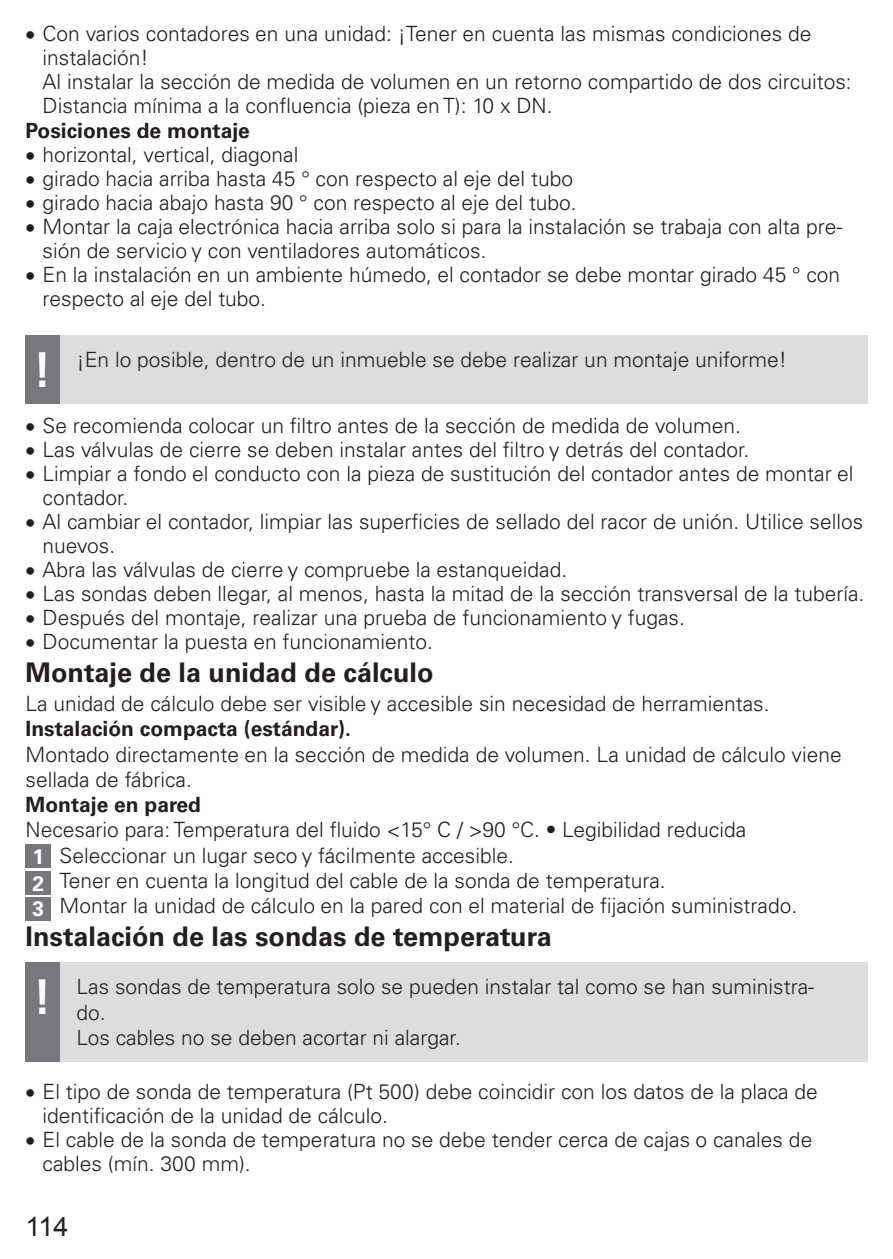
<style>
.page{position:relative;width:893px;height:1259px;background:#fff}
.page>*{position:absolute;margin:0;border:0;box-sizing:border-box;transform-origin:0 0}
.t1{font:700 48px "Univers LTCYR 65";color:#fff}
.Titel_3_ohne_Icon{font:700 27px "Univers LTCYR 65";color:#231f20}
.t2{font:27px "Arial";color:#231f20}
.Hinweis{font:300 21px/24px "Univers LTCYR 45";color:#231f20}
.Fließtext{font:300 21px/25.2px "Univers LTCYR 45";color:#231f20}
.Nummerierte_Liste{font:300 21px "Univers LTCYR 45";color:#231f20}
.Titel_4{font:700 21px "Univers LTCYR 65";color:#231f20}
.Fließtext-2{font:700 21px "Univers LTCYR 65";color:#231f20}
.t3{font:700 21px "Univers LTCYR 65";color:#fff}
</style>
<div class="page">
<div style="left:26px;top:335px;width:34px;height:69px;background:#76787b"></div>
<div style="left:60px;top:335px;width:807px;height:69px;background:#dcdddf"></div>
<div style="left:26px;top:844px;width:25px;height:24px;background:#76787b"></div>
<div style="left:26px;top:871px;width:25px;height:24px;background:#76787b"></div>
<div style="left:26px;top:896px;width:25px;height:24px;background:#76787b"></div>
<div style="left:26px;top:962px;width:34px;height:100px;background:#76787b"></div>
<div style="left:60px;top:962px;width:807px;height:100px;background:#dcdddf"></div>
<p class="Hinweis" style="left:43px;top:21px;width:811px;text-indent:-17px">• Con varios contadores en una unidad: ¡Tener en cuenta las mismas condiciones de instalación!<br>Al instalar la sección de medida de volumen en un retorno compartido de dos circuitos:<br>Distancia mínima a la confluencia (pieza en T): 10 x DN.</p>
<p class="Fließtext-2" style="left:26px;top:116px;width:226px">Posiciones de montaje</p>
<p class="Hinweis" style="left:26px;top:142px;width:274px">• horizontal, vertical, diagonal</p>
<p class="Hinweis" style="left:26px;top:166px;width:549px">• girado hacia arriba hasta 45 ° con respecto al eje del tubo</p>
<p class="Hinweis" style="left:26px;top:190px;width:553px">• girado hacia abajo hasta 90 ° con respecto al eje del tubo.</p>
<p class="Hinweis" style="left:43px;top:214px;width:801px;text-indent:-17px">• Montar la caja electrónica hacia arriba solo si para la instalación se trabaja con alta pre&shy;sión de servicio y con ventiladores automáticos.</p>
<p class="Hinweis" style="left:43px;top:262px;width:799px;text-indent:-17px">• En la instalación en un ambiente húmedo, el contador se debe montar girado 45 ° con respecto al eje del tubo.</p>
<p class="t1" style="left:33px;top:336px;width:20px">!</p>
<p class="Hinweis" style="left:77px;top:347px;width:712px">¡En lo posible, dentro de un inmueble se debe realizar un montaje uniforme!</p>
<p class="Hinweis" style="left:26px;top:413px;width:717px">• Se recomienda colocar un filtro antes de la sección de medida de volumen.</p>
<p class="Hinweis" style="left:26px;top:437px;width:725px">• Las válvulas de cierre se deben instalar antes del filtro y detrás del contador.</p>
<p class="Hinweis" style="left:43px;top:461px;width:812px;text-indent:-17px">• Limpiar a fondo el conducto con la pieza de sustitución del contador antes de montar el contador.</p>
<p class="Hinweis" style="left:43px;top:509px;width:822px;text-indent:-17px">• Al cambiar el contador, limpiar las superficies de sellado del racor de unión. Utilice sellos nuevos.</p>
<p class="Hinweis" style="left:26px;top:557px;width:543px">• Abra las válvulas de cierre y compruebe la estanqueidad.</p>
<p class="Hinweis" style="left:26px;top:581px;width:840px">• Las sondas deben llegar, al menos, hasta la mitad de la sección transversal de la tubería.</p>
<p class="Hinweis" style="left:26px;top:605px;width:661px">• Después del montaje, realizar una prueba de funcionamiento y fugas.</p>
<p class="Hinweis" style="left:26px;top:629px;width:409px">• Documentar la puesta en funcionamiento.</p>
<p class="Titel_3_ohne_Icon" style="left:26px;top:653px;width:410px">Montaje de la unidad de cálculo</p>
<p class="Fließtext" style="left:26px;top:690px;width:745px">La unidad de cálculo debe ser visible y accesible sin necesidad de herramientas.</p>
<p class="Titel_4" style="left:26px;top:714px;width:327px">Instalación compacta (estándar).</p>
<p class="Fließtext" style="left:26px;top:741px;width:818px">Montado directamente en la sección de medida de volumen. La unidad de cálculo viene sellada de fábrica.</p>
<p class="Titel_4" style="left:26px;top:790px;width:177px">Montaje en pared</p>
<p class="Fließtext" style="left:26px;top:816px;width:722px">Necesario para: Temperatura del fluido &lt;15° C / &gt;90 °C. • Legibilidad reducida</p>
<p class="t3" style="left:32px;top:841px;width:13px">1</p>
<p class="Nummerierte_Liste" style="left:60px;top:841px;width:456px">Seleccionar un lugar seco y fácilmente accesible.</p>
<p class="t3" style="left:32px;top:869px;width:13px">2</p>
<p class="Nummerierte_Liste" style="left:60px;top:866px;width:608px">Tener en cuenta la longitud del cable de la sonda de temperatura.</p>
<p class="t3" style="left:32px;top:894px;width:13px">3</p>
<p class="Nummerierte_Liste" style="left:60px;top:891px;width:739px">Montar la unidad de cálculo en la pared con el material de fijación suministrado.</p>
<p class="Titel_3_ohne_Icon" style="left:26px;top:917px;width:528px">Instalación de las sondas de temperatura</p>
<p class="t1" style="left:33px;top:963px;width:20px">!</p>
<p class="Hinweis" style="left:77px;top:974px;width:739px;line-height:25.2px">Las sondas de temperatura solo se pueden instalar tal como se han suministra&shy;do.<br>Los cables no se deben acortar ni alargar.</p>
<p class="Hinweis" style="left:43px;top:1079px;width:777px;text-indent:-17px">• El tipo de sonda de temperatura (Pt 500) debe coincidir con los datos de la placa de identificación de la unidad de cálculo.</p>
<p class="Hinweis" style="left:43px;top:1127px;width:771px;text-indent:-17px">• El cable de la sonda de temperatura no se debe tender cerca de cajas o canales de cables (mín. 300 mm).</p>
<p class="t2" style="left:26px;top:1209px;width:45px">114</p>
</div>
